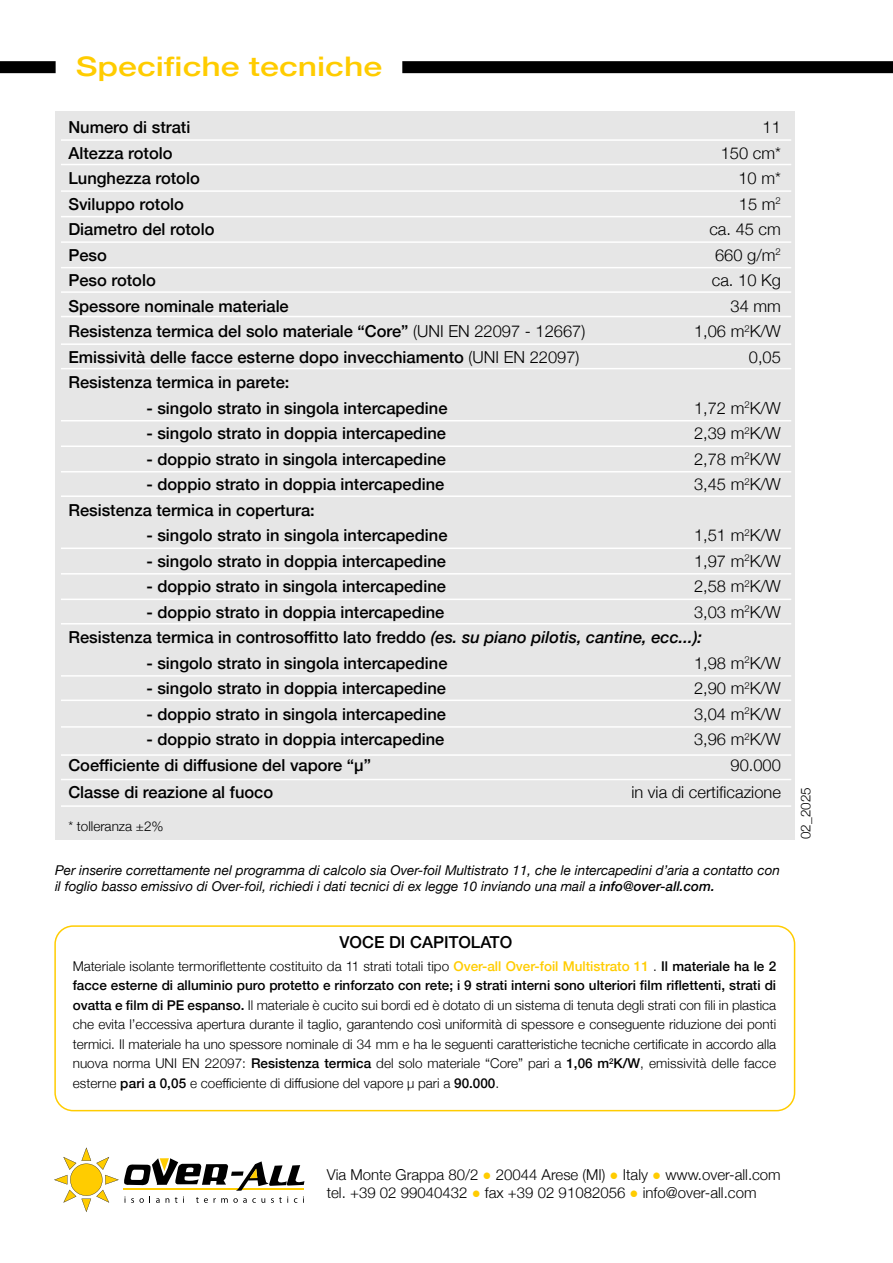
<style>
.page{position:relative;width:893px;height:1263px;background:#fff}
.page>*{position:absolute;margin:0;border:0;box-sizing:border-box;transform-origin:0 0}
.t1{font:500 27px "Helvetica Neue";color:#fc0;scale:1.25 1}
.t2{font:500 16.5px/25.5px "Helvetica Neue";color:#000}
.t3{font:300 16.5px "Helvetica Neue";color:#000}
.t4{font:300 15px/18px "Helvetica Neue";color:#000}
.t5{font:300 13.5px/19.5px "Helvetica Neue";color:#000;text-align:justify}
.t6{font:italic 13.5px/16.2px "Helvetica Neue";color:#000}
.s1{font-weight:300}
.s2{font-style:italic}
.s3{font-weight:500}
.s4{font-weight:500;color:#fc0}
.s5{font-family:"Helvetica";font-weight:400;color:#fc0}
</style>
<div class="page">
<svg style="left:54px;top:1147px;width:250px;height:65px"></svg>
<div style="left:55px;top:112px;width:739px;height:728px;background:#e6e6e6"></div>
<hr style="left:61px;top:139px;width:730px;height:2px;background:#fff">
<hr style="left:61px;top:164px;width:730px;height:1px;background:#fff">
<hr style="left:61px;top:190px;width:730px;height:2px;background:#fff">
<hr style="left:61px;top:216px;width:730px;height:1px;background:#fff">
<hr style="left:61px;top:241px;width:730px;height:2px;background:#fff">
<hr style="left:61px;top:267px;width:730px;height:1px;background:#fff">
<hr style="left:61px;top:291px;width:730px;height:2px;background:#fff">
<hr style="left:61px;top:316px;width:730px;height:1px;background:#fff">
<hr style="left:61px;top:343px;width:730px;height:2px;background:#fff">
<hr style="left:61px;top:368px;width:730px;height:1px;background:#fff">
<hr style="left:61px;top:420px;width:730px;height:1px;background:#fff">
<hr style="left:61px;top:445px;width:730px;height:2px;background:#fff">
<div style="left:0;top:61px;width:56px;height:12px;background:#000"></div>
<div style="left:402px;top:61px;width:491px;height:12px;background:#000"></div>
<div style="left:54px;top:925px;width:741px;height:186px;border:2px solid #fc0;border-radius:18px"></div>
<hr style="left:61px;top:471px;width:730px;height:1px;background:#fff">
<hr style="left:61px;top:495px;width:730px;height:2px;background:#fff">
<hr style="left:61px;top:547px;width:730px;height:2px;background:#fff">
<hr style="left:61px;top:573px;width:730px;height:2px;background:#fff">
<hr style="left:61px;top:599px;width:730px;height:1px;background:#fff">
<hr style="left:61px;top:623px;width:730px;height:1px;background:#fff">
<hr style="left:61px;top:675px;width:730px;height:2px;background:#fff">
<hr style="left:61px;top:699px;width:730px;height:2px;background:#fff">
<hr style="left:61px;top:726px;width:730px;height:2px;background:#fff">
<hr style="left:61px;top:754px;width:730px;height:2px;background:#fff">
<hr style="left:61px;top:779px;width:730px;height:1px;background:#fff">
<hr style="left:61px;top:805px;width:730px;height:2px;background:#fff">
<h1 class="t1" style="left:76px;top:45px;width:247px">Specifiche tecniche</h1>
<p class="t2" style="left:68px;top:113px;width:123px">Numero di strati</p>
<p class="t3" style="left:763px;top:114px;width:20px">11</p>
<p class="t2" style="left:68px;top:139px;width:106px">Altezza rotolo</p>
<p class="t3" style="left:721px;top:140px;width:62px">150 cm*</p>
<p class="t2" style="left:68px;top:164px;width:133px">Lunghezza rotolo</p>
<p class="t3" style="left:738px;top:165px;width:44px">10 m*</p>
<p class="t2" style="left:68px;top:190px;width:117px">Sviluppo rotolo</p>
<p class="t3" style="left:739px;top:191px;width:44px">15 m<sup>2</sup></p>
<p class="t2" style="left:68px;top:215px;width:148px">Diametro del rotolo</p>
<p class="t3" style="left:709px;top:216px;width:73px">ca. 45 cm</p>
<p class="t2" style="left:68px;top:241px;width:40px">Peso</p>
<p class="t3" style="left:715px;top:242px;width:67px">660 g/m<sup>2</sup></p>
<p class="t2" style="left:68px;top:266px;width:89px">Peso rotolo</p>
<p class="t3" style="left:712px;top:267px;width:71px">ca. 10 Kg</p>
<p class="t2" style="left:68px;top:292px;width:222px">Spessore nominale materiale</p>
<p class="t3" style="left:730px;top:293px;width:52px">34 mm</p>
<p class="t2" style="left:68px;top:317px;width:518px">Resistenza termica del solo materiale “Core” <span class="s1">(UNI EN 22097 - 12667)</span></p>
<p class="t3" style="left:694px;top:318px;width:88px">1,06 m<sup>2</sup>K/W</p>
<p class="t2" style="left:68px;top:343px;width:513px">Emissività delle facce esterne dopo invecchiamento <span class="s1">(UNI EN 22097)</span></p>
<p class="t3" style="left:749px;top:344px;width:34px">0,05</p>
<p class="t2" style="left:68px;top:368px;width:223px">Resistenza termica in parete:</p>
<p class="t2" style="left:146px;top:394px;width:303px">- singolo strato in singola intercapedine</p>
<p class="t3" style="left:694px;top:395px;width:88px">1,72 m<sup>2</sup>K/W</p>
<p class="t2" style="left:146px;top:419px;width:301px">- singolo strato in doppia intercapedine</p>
<p class="t3" style="left:694px;top:420px;width:88px">2,39 m<sup>2</sup>K/W</p>
<p class="t2" style="left:146px;top:445px;width:301px">- doppio strato in singola intercapedine</p>
<p class="t3" style="left:694px;top:446px;width:88px">2,78 m<sup>2</sup>K/W</p>
<p class="t2" style="left:146px;top:470px;width:300px">- doppio strato in doppia intercapedine</p>
<p class="t3" style="left:694px;top:471px;width:88px">3,45 m<sup>2</sup>K/W</p>
<p class="t2" style="left:68px;top:496px;width:248px">Resistenza termica in copertura:</p>
<p class="t2" style="left:146px;top:521px;width:303px">- singolo strato in singola intercapedine</p>
<p class="t3" style="left:694px;top:522px;width:88px">1,51 m<sup>2</sup>K/W</p>
<p class="t2" style="left:146px;top:547px;width:301px">- singolo strato in doppia intercapedine</p>
<p class="t3" style="left:694px;top:548px;width:88px">1,97 m<sup>2</sup>K/W</p>
<p class="t2" style="left:146px;top:572px;width:301px">- doppio strato in singola intercapedine</p>
<p class="t3" style="left:694px;top:573px;width:88px">2,58 m<sup>2</sup>K/W</p>
<p class="t2" style="left:146px;top:598px;width:300px">- doppio strato in doppia intercapedine</p>
<p class="t2" style="left:68px;top:598px;width:714px;text-indent:626px"><span class="s1">3,03 m</span><sup>2</sup><span class="s1">K/W<br></span>Resistenza termica in controsoffitto lato freddo <span class="s2">(es. su piano pilotis, cantine, ecc...):</span></p>
<p class="t2" style="left:146px;top:649px;width:303px">- singolo strato in singola intercapedine</p>
<p class="t3" style="left:694px;top:650px;width:88px">1,98 m<sup>2</sup>K/W</p>
<p class="t2" style="left:146px;top:674px;width:301px">- singolo strato in doppia intercapedine</p>
<p class="t3" style="left:694px;top:675px;width:88px">2,90 m<sup>2</sup>K/W</p>
<p class="t2" style="left:146px;top:700px;width:301px">- doppio strato in singola intercapedine</p>
<p class="t3" style="left:694px;top:701px;width:88px">3,04 m<sup>2</sup>K/W</p>
<p class="t2" style="left:146px;top:725px;width:300px">- doppio strato in doppia intercapedine</p>
<p class="t3" style="left:694px;top:726px;width:88px">3,96 m<sup>2</sup>K/W</p>
<p class="t2" style="left:68px;top:751px;width:304px">Coefficiente di diffusione del vapore “µ”</p>
<p class="t3" style="left:730px;top:752px;width:52px">90.000</p>
<p class="t2" style="left:68px;top:778px;width:206px">Classe di reazione al fuoco</p>
<p class="t3" style="left:631px;top:779px;width:151px">in via di certificazione</p>
<p class="t5" style="left:68px;top:815px;width:97px">* tolleranza ±2%</p>
<p class="t6" style="left:55px;top:863px;width:726px">Per inserire correttamente nel programma di calcolo sia Over-foil Multistrato 11, che le intercapedini d’aria a contatto con il foglio basso emissivo di Over-foil, richiedi i dati tecnici di ex legge 10 inviando una mail a <span class="s3">info@over-all.com.</span></p>
<p class="t2" style="left:340px;top:928px;width:174px">VOCE DI CAPITOLATO</p>
<p class="t5" style="left:73px;top:955px;width:705px">Materiale isolante termoriflettente costituito da 11 strati totali tipo <span class="s4">Over-all Over-foil Multistrato 11</span> . <span class="s3">Il materiale ha le 2 facce esterne di alluminio puro protetto e rinforzato con rete; i 9 strati interni sono ulteriori film riflettenti, strati di ovatta e film di PE espanso.</span> Il materiale è cucito sui bordi ed è dotato di un sistema di tenuta degli strati con fili in plastica che evita l’eccessiva apertura durante il taglio, garantendo così uniformità di spessore e conseguente riduzione dei ponti termici. Il materiale ha uno spessore nominale di 34 mm e ha le seguenti caratteristiche tecniche certificate in accordo alla nuova norma UNI EN 22097: <span class="s3">Resistenza termica</span> del solo materiale “Core” pari a <span class="s3">1,06 m</span><sup>2</sup><span class="s3">K/W</span>, emissività delle facce esterne <span class="s3">pari a 0,05</span> e coefficiente di diffusione del vapore µ pari a <span class="s3">90.000</span>.</p>
<p class="t5" style="left:795px;top:839px;width:53px;rotate:-90deg">02_2025</p>
<p class="t4" style="left:327px;top:1164px;width:456px">Via Monte Grappa 80/2 <span class="s5">●</span> 20044 Arese (MI) <span class="s5">●</span> Italy <span class="s5">●</span> www.over-all.com tel. +39 02 99040432 <span class="s5">●</span> fax +39 02 91082056 <span class="s5">●</span> info@over-all.com</p>
</div>
